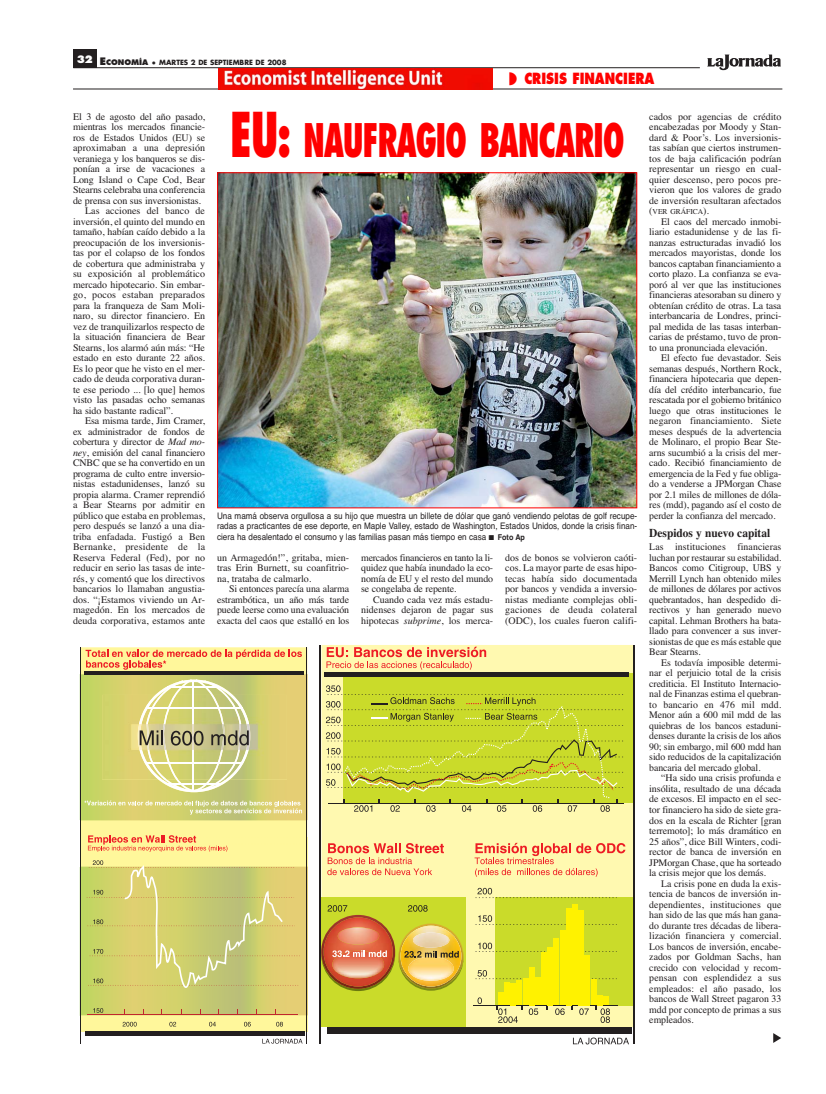
<style>
.page{position:relative;width:826px;height:1094px;background:#fff}
.page>*{position:absolute;margin:0;border:0;box-sizing:border-box;transform-origin:0 0}
.t1{font:800 condensed 45px "Futura";letter-spacing:-.04em;color:#f00;scale:.75 1}
.t2{font:800 15px "Futura";color:#f00;scale:.8 1}
.t3{font:700 12px "Times";color:#231f20;scale:.95 1}
.t4{font:10px/10.5px "Times";letter-spacing:-.005em;color:#231f20;text-align:justify}
.t5{font:10px "Times";letter-spacing:.015em;color:#231f20}
.t6{font:10px "Times";letter-spacing:.02em;color:#231f20}
.t7{font:9px/10.5px "Helvetica";color:#231f20;text-align:justify;scale:.9 1}
.t8{font:7.5px "Times";color:#231f20}
.t9{font:700 7px "Futura";color:#231f20}
.s1{font-weight:800;font-size:10px}
.s2{font-weight:800;font-size:7.5px}
.s3{font-size:8px}
.s4{font-style:italic}
.s5{font-size:60px}
.s6{font-weight:700;font-size:8px}
.s7{font-size:10px}
</style>
<div class="page">
<img style="left:73px;top:49px;width:710px;height:996px">
<p class="t9" style="left:77px;top:59px;width:211px"><sup>32</sup> <span class="s1">E</span><span class="s2">CONOMÍA</span> <span class="s3">•</span> MARTES 2 DE SEPTIEMBRE DE 2008</p>
<h2 class="t2" style="left:508px;top:72px;width:184px">◗ CRISIS FINANCIERA</h2>
<p class="t4" style="left:73px;top:112px;width:134px">El 3 de agosto del año pasado,</p>
<p class="t4" style="left:73px;top:123px;width:134px">mientras los mercados financie-</p>
<p class="t4" style="left:73px;top:133px;width:134px">ros de Estados Unidos (EU) se</p>
<p class="t4" style="left:73px;top:144px;width:134px">aproximaban a una depresión</p>
<p class="t4" style="left:73px;top:154px;width:134px">veraniega y los banqueros se dis-</p>
<p class="t4" style="left:73px;top:165px;width:134px">ponían a irse de vacaciones a</p>
<p class="t4" style="left:73px;top:175px;width:134px">Long Island o Cape Cod, Bear</p>
<p class="t4" style="left:73px;top:186px;width:134px">Stearns celebraba una conferencia</p>
<p class="t4" style="left:73px;top:196px;width:130px">de prensa con sus inversionistas.</p>
<p class="t4" style="left:85px;top:207px;width:122px">Las acciones del banco de</p>
<p class="t4" style="left:73px;top:217px;width:134px">inversión, el quinto del mundo en</p>
<p class="t4" style="left:73px;top:228px;width:134px">tamaño, habían caído debido a la</p>
<p class="t4" style="left:73px;top:238px;width:133px">preocupación de los inversionis-</p>
<p class="t4" style="left:73px;top:249px;width:133px">tas por el colapso de los fondos</p>
<p class="t4" style="left:73px;top:259px;width:134px">de cobertura que administraba y</p>
<p class="t4" style="left:73px;top:270px;width:134px">su exposición al problemático</p>
<p class="t4" style="left:73px;top:280px;width:134px">mercado hipotecario. Sin embar-</p>
<p class="t5" style="left:73px;top:291px;width:133px">go, pocos estaban preparados</p>
<p class="t4" style="left:73px;top:301px;width:134px">para la franqueza de Sam Moli-</p>
<p class="t4" style="left:73px;top:312px;width:134px">naro, su director financiero. En</p>
<p class="t4" style="left:73px;top:322px;width:134px">vez de tranquilizarlos respecto de</p>
<p class="t4" style="left:73px;top:333px;width:134px">la situación financiera de Bear</p>
<p class="t4" style="left:73px;top:343px;width:133px">Stearns, los alarmó aún más: “He</p>
<p class="t4" style="left:73px;top:354px;width:134px">estado en esto durante 22 años.</p>
<p class="t4" style="left:73px;top:364px;width:134px">Es lo peor que he visto en el mer-</p>
<p class="t4" style="left:73px;top:375px;width:134px">cado de deuda corporativa duran-</p>
<p class="t4" style="left:73px;top:385px;width:134px">te ese periodo ... [lo que] hemos</p>
<p class="t4" style="left:73px;top:396px;width:133px">visto las pasadas ocho semanas</p>
<p class="t4" style="left:73px;top:406px;width:102px">ha sido bastante radical”.</p>
<p class="t4" style="left:85px;top:417px;width:122px">Esa misma tarde, Jim Cramer,</p>
<p class="t4" style="left:73px;top:427px;width:134px">ex administrador de fondos de</p>
<p class="t4" style="left:73px;top:438px;width:133px">cobertura y director de <span class="s4">Mad mo-</span></p>
<p class="t4" style="left:73px;top:448px;width:134px"><span class="s4">ney</span>, emisión del canal financiero</p>
<p class="t4" style="left:73px;top:459px;width:134px">CNBC que se ha convertido en un</p>
<p class="t4" style="left:73px;top:469px;width:134px">programa de culto entre inversio-</p>
<p class="t4" style="left:73px;top:480px;width:133px">nistas estadunidenses, lanzó su</p>
<p class="t4" style="left:73px;top:490px;width:134px">propia alarma. Cramer reprendió</p>
<p class="t4" style="left:73px;top:501px;width:134px">a Bear Stearns por admitir en</p>
<p class="t4" style="left:73px;top:511px;width:134px">público que estaba en problemas,</p>
<p class="t4" style="left:73px;top:522px;width:134px">pero después se lanzó a una dia-</p>
<p class="t4" style="left:73px;top:532px;width:134px">triba enfadada. Fustigó a Ben</p>
<p class="t6" style="left:73px;top:543px;width:134px">Bernanke, presidente de la</p>
<p class="t4" style="left:73px;top:553px;width:133px">Reserva Federal (Fed), por no</p>
<p class="t4" style="left:73px;top:564px;width:134px">reducir en serio las tasas de inte-</p>
<p class="t4" style="left:73px;top:574px;width:133px">rés, y comentó que los directivos</p>
<p class="t4" style="left:73px;top:585px;width:134px">bancarios lo llamaban angustia-</p>
<p class="t4" style="left:73px;top:595px;width:133px">dos. “¡Estamos viviendo un Ar-</p>
<p class="t4" style="left:73px;top:606px;width:134px">magedón. En los mercados de</p>
<p class="t4" style="left:73px;top:616px;width:134px">deuda corporativa, estamos ante</p>
<h1 class="t1" style="left:230px;top:121px;width:528px"><span class="s5">EU:</span> NAUFRAGIO BANCARIO</h1>
<p class="t7" style="left:217px;top:511px;width:468px">Una mamá observa orgullosa a su hijo que muestra un billete de dólar que ganó vendiendo pelotas de golf recupe&shy;radas a practicantes de ese deporte, en Maple Valley, estado de Washington, Estados Unidos, donde la crisis finan&shy;ciera ha desalentado el consumo y las familias pasan más tiempo en casa ■ <span class="s6">Foto Ap</span></p>
<p class="t4" style="left:217px;top:553px;width:134px">un Armagedón!”, gritaba, mien&shy;tras Erin Burnett, su coanfitrio&shy;na, trataba de calmarlo.</p>
<p class="t4" style="left:217px;top:585px;width:134px;text-indent:12px">Si entonces parecía una alarma estrambótica, un año más tarde puede leerse como una evaluación exacta del caos que estalló en los</p>
<p class="t4" style="left:361px;top:553px;width:134px">mercados financieros en tanto la li&shy;quidez que había inundado la eco&shy;nomía de EU y el resto del mundo se congelaba de repente.</p>
<p class="t4" style="left:361px;top:595px;width:134px;text-indent:12px">Cuando cada vez más estadu&shy;nidenses dejaron de pagar sus hipotecas <span class="s4">subprime</span>, los merca-</p>
<p class="t4" style="left:505px;top:553px;width:134px">dos de bonos se volvieron caóti&shy;cos. La mayor parte de esas hipo&shy;tecas había sido documentada por bancos y vendida a inversio&shy;nistas mediante complejas obli&shy;gaciones de deuda colateral (ODC), los cuales fueron califi-</p>
<p class="t4" style="left:649px;top:112px;width:134px">cados por agencias de crédito encabezadas por Moody y Stan&shy;dard &amp; Poor’s. Los inversionis&shy;tas sabían que ciertos instrumen&shy;tos de baja calificación podrían representar un riesgo en cual&shy;quier descenso, pero pocos pre&shy;vieron que los valores de grado de inversión resultaran afectados</p>
<p class="t8" style="left:649px;top:209px;width:61px"><span class="s7">(</span>VER GRÁFICA<span class="s7">).</span></p>
<p class="t4" style="left:649px;top:217px;width:134px;text-indent:12px">El caos del mercado inmobi&shy;liario estadunidense y de las fi&shy;nanzas estructuradas invadió los mercados mayoristas, donde los bancos captaban financiamiento a corto plazo. La confianza se eva&shy;poró al ver que las instituciones financieras atesoraban su dinero y obtenían crédito de otras. La tasa interbancaria de Londres, princi&shy;pal medida de las tasas interban&shy;carias de préstamo, tuvo de pron&shy;to una pronunciada elevación.</p>
<p class="t4" style="left:649px;top:354px;width:134px;text-indent:12px">El efecto fue devastador. Seis semanas después, Northern Rock, financiera hipotecaria que depen&shy;día del crédito interbancario, fue rescatada por el gobierno británico luego que otras instituciones le negaron financiamiento. Siete meses después de la advertencia de Molinaro, el propio Bear Ste&shy;arns sucumbió a la crisis del mer&shy;cado. Recibió financiamiento de emergencia de la Fed y fue obliga&shy;do a venderse a JPMorgan Chase por 2.1 miles de millones de dóla&shy;res (mdd), pagando así el costo de perder la confianza del mercado.</p>
<p class="t3" style="left:649px;top:529px;width:129px">Despidos y nuevo capital</p>
<p class="t4" style="left:649px;top:543px;width:134px">Las instituciones financieras luchan por restaurar su estabilidad.<br>Bancos como Citigroup, UBS y Merrill Lynch han obtenido miles de millones de dólares por activos quebrantados, han despedido di&shy;rectivos y han generado nuevo capital. Lehman Brothers ha bata&shy;llado para convencer a sus inver&shy;sionistas de que es más estable que Bear Stearns.</p>
<p class="t4" style="left:649px;top:658px;width:134px;text-indent:12px">Es todavía imposible determi&shy;nar el perjuicio total de la crisis crediticia. El Instituto Internacio&shy;nal de Finanzas estima el quebran&shy;to bancario en 476 mil mdd.<br>Menor aún a 600 mil mdd de las quiebras de los bancos estaduni&shy;denses durante la crisis de los años 90; sin embargo, mil 600 mdd han sido reducidos de la capitalización bancaria del mercado global.</p>
<p class="t4" style="left:649px;top:774px;width:134px;text-indent:12px">“Ha sido una crisis profunda e insólita, resultado de una década de excesos. El impacto en el sec&shy;tor financiero ha sido de siete gra&shy;dos en la escala de Richter [gran terremoto]; lo más dramático en 25 años”, dice Bill Winters, codi&shy;rector de banca de inversión en JPMorgan Chase, que ha sorteado la crisis mejor que los demás.</p>
<p class="t4" style="left:649px;top:879px;width:134px;text-indent:12px">La crisis pone en duda la exis&shy;tencia de bancos de inversión in&shy;dependientes, instituciones que han sido de las que más han gana&shy;do durante tres décadas de libera&shy;lización financiera y comercial.<br>Los bancos de inversión, encabe&shy;zados por Goldman Sachs, han crecido con velocidad y recom&shy;pensan con esplendidez a sus empleados: el año pasado, los bancos de Wall Street pagaron 33 mdd por concepto de primas a sus empleados.</p>
</div>
